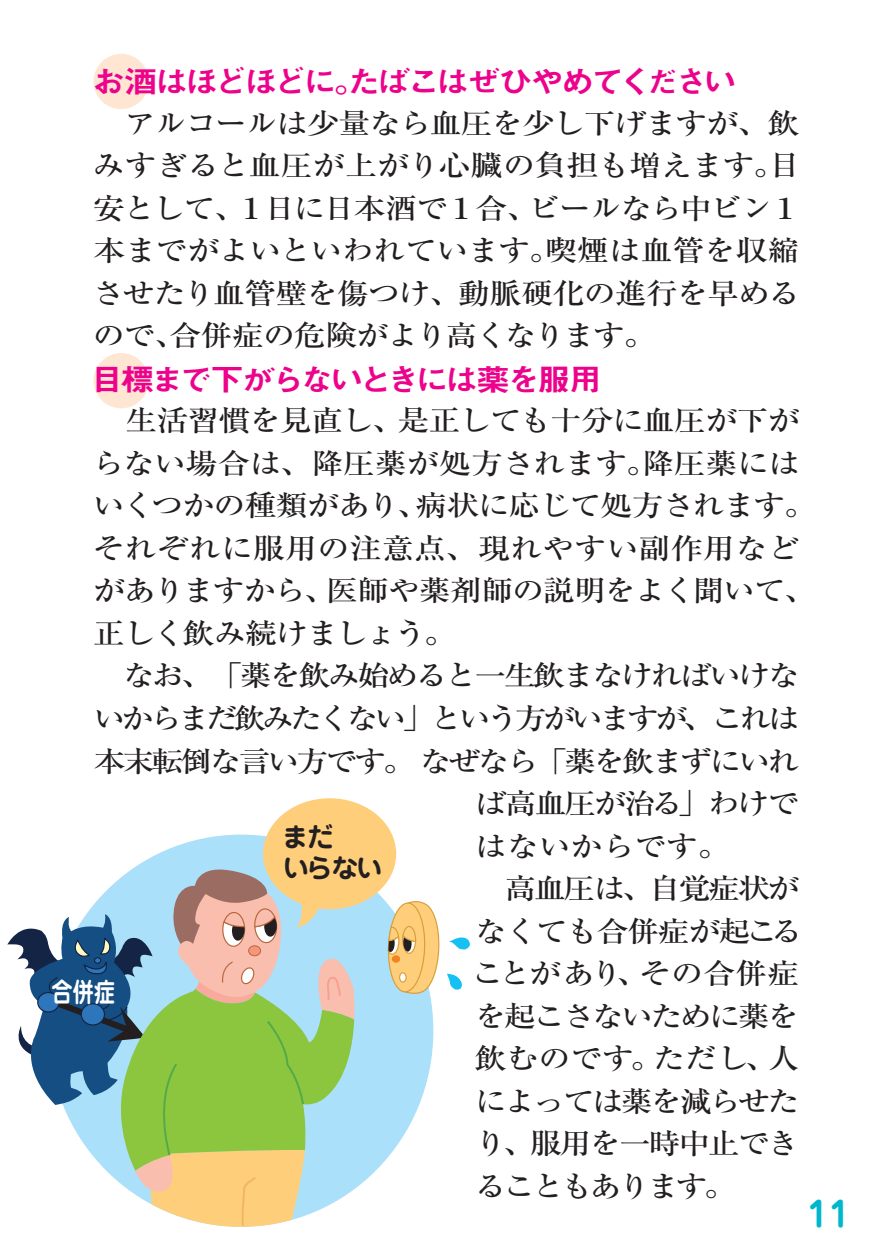
<style>
.page{position:relative;width:893px;height:1259px;background:#fff}
.page>*{position:absolute;margin:0;border:0;box-sizing:border-box;transform-origin:0 0}
.ノーマル{font:700 33.9px "Jun 501 Pro";color:#00b7ce}
.話_小見出し{font:30.6px "Midashi Go Pro MB31";letter-spacing:-.115em;color:#ed028c;scale:1.11 1}
.話_本文{font:500 28.8px/42.6px "Ryumin Pro";letter-spacing:-.05em;color:#231f20;text-align:justify;scale:1.11 1}
.話_本文-2{font:500 28.8px/42.6px "Ryumin Pro";letter-spacing:-.025em;color:#231f20;scale:1.11 1}
.話_本文-3{font:500 28.8px/42.6px "Ryumin Pro";letter-spacing:-.07em;color:#231f20;scale:1.11 1}
.話_本文-4{font:500 28.8px "Ryumin Pro";letter-spacing:-.12em;color:#231f20;scale:1.11 1}
.話_本文-5{font:500 28.8px "Ryumin Pro";letter-spacing:-.08em;color:#231f20;scale:1.11 1}
.話_本文-6{font:500 28.8px "Ryumin Pro";letter-spacing:-.09em;color:#231f20;scale:1.11 1}
.話_本文-7{font:500 28.8px "Ryumin Pro";color:#231f20;scale:1.11 1}
.ノーマル-2{font:700 26.7px "Jun 501 Pro";letter-spacing:-.09em;color:#231f20}
.ノーマル-3{font:700 26.7px "Jun 501 Pro";color:#fff;scale:.8 1}
</style>
<div class="page">
<div style="left:94px;top:353px;width:55px;height:55px;background:#fee6d3;border-radius:50%"></div>
<div style="left:94px;top:54px;width:55px;height:55px;background:#fee6d3;border-radius:50%"></div>
<svg style="left:7px;top:798px;width:432px;height:428px"></svg>
<div style="left:392px;top:955px;width:8px;height:7px;background:#f58220;border-radius:50%"></div>
<div style="left:400px;top:972px;width:6px;height:10px;background:#fff;border-radius:50%"></div>
<div style="left:399px;top:972px;width:8px;height:10px;border:1px solid #d99e3a;border-radius:50%"></div>
<svg style="left:447px;top:973px;width:15px;height:17px"></svg>
<svg style="left:449px;top:937px;width:21px;height:13px"></svg>
<p class="話_小見出し" style="left:92px;top:57px;width:583px">お酒はほどほどに。たばこはぜひやめてください</p>
<p class="話_本文" style="left:92px;top:99px;width:640px">　アルコールは少量なら血圧を少し下げますが、飲みすぎると血圧が上がり心臓の負担も増えます。目安として、１日に日本酒で１合、ビールなら中ビン１本までがよいといわれています。喫煙は血管を収縮させたり血管壁を傷つけ、動脈硬化の進行を早めるので、合併症の危険がより高くなります。</p>
<p class="話_小見出し" style="left:90px;top:354px;width:463px">目標まで下がらないときには薬を服用</p>
<p class="話_本文-2" style="left:92px;top:397px;width:654px">　生活習慣を見直し、是正しても十分に血圧が下がらない場合は、降圧薬が処方されます。降圧薬にはいくつかの種類があり、病状に応じて処方されます。それぞれに服用の注意点、現れやすい副作用などがありますから、医師や薬剤師の説明をよく聞いて、正しく飲み続けましょう。</p>
<p class="話_本文-5" style="left:94px;top:653px;width:637px">　なお、「薬を飲み始めると一生飲まなければいけな</p>
<p class="話_本文-4" style="left:94px;top:695px;width:638px">いからまだ飲みたくない」という方がいますが、これは</p>
<p class="話_本文-6" style="left:94px;top:738px;width:637px">本末転倒な言い方です。なぜなら「薬を飲まずにいれ</p>
<p class="話_本文" style="left:475px;top:780px;width:294px">ば高血圧が治る」わけで</p>
<p class="話_本文-7" style="left:475px;top:823px;width:231px">はないからです。</p>
<p class="話_本文-3" style="left:472px;top:865px;width:300px;text-indent:33px">高血圧は、自覚症状がなくても合併症が起こることがあり、その合併症を起こさないために薬を飲むのです。ただし、人によっては薬を減らせたり、服用を一時中止できることもあります。</p>
<p class="ノーマル-2" style="left:283px;top:815px;width:52px">まだ</p>
<p class="ノーマル-2" style="left:283px;top:847px;width:101px">いらない</p>
<p class="ノーマル-3" style="left:51px;top:970px;width:81px">合併症</p>
<p class="ノーマル" style="left:808px;top:1187px;width:44px">11</p>
</div>
